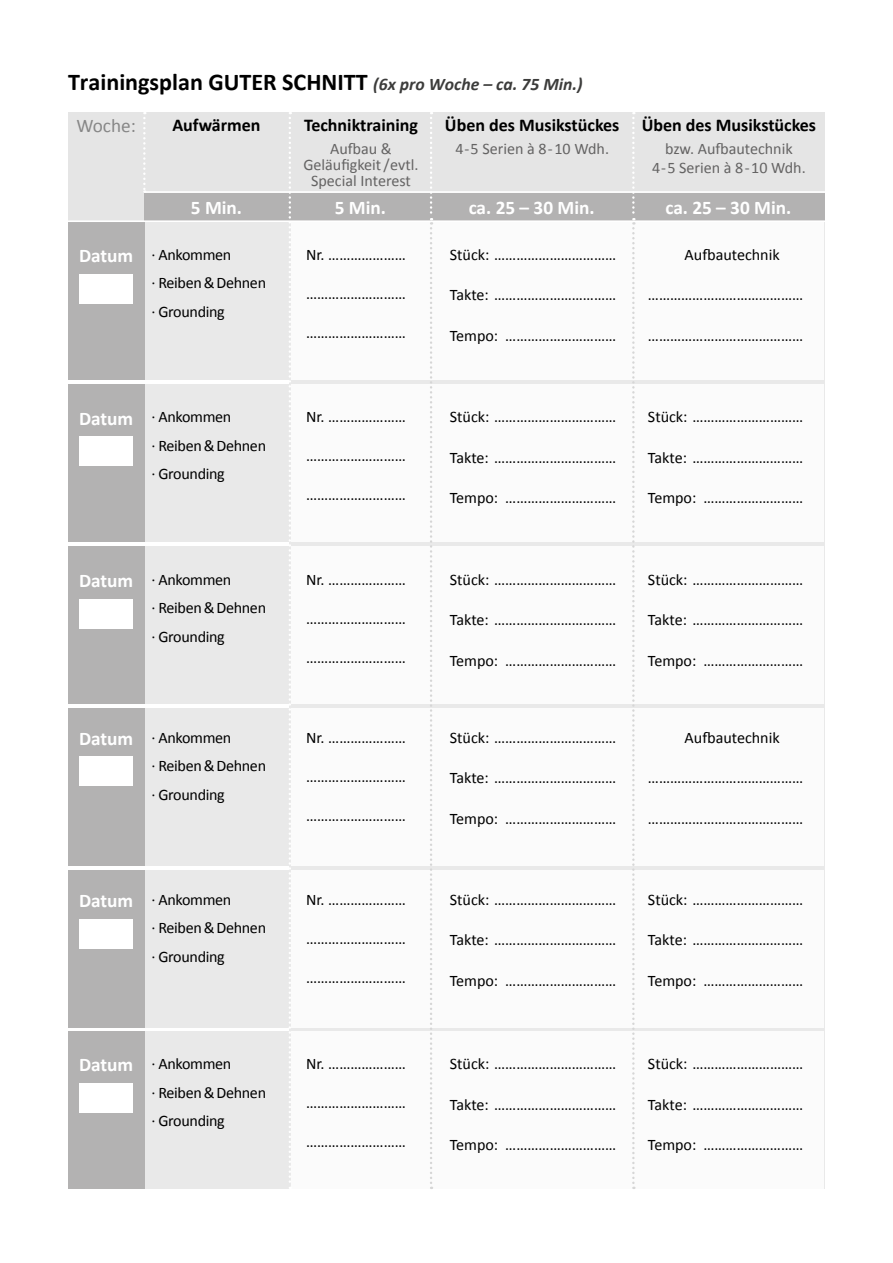
<style>
.page{position:relative;width:893px;height:1263px;background:#fff}
.page>*{position:absolute;margin:0;border:0;box-sizing:border-box;transform-origin:0 0}
.t1{font:700 24.15px "Calibri";color:#000}
.t2{font:700 19.35px "Calibri";color:#fff}
.t3{font:19.35px "Calibri";color:#878787}
.t4{font:700 18px "Calibri";color:#000}
.t5{font:16.05px/28.5px "Calibri";letter-spacing:-.02em;color:#000}
.t6{font:16.05px/16px "Calibri";color:#646363;text-align:center}
.t7{font:16.05px "Calibri";color:#000}
.s1{font-style:italic;font-size:17.7px;color:#3c3c3b}
.s2{font-weight:700;font-size:19.35px;color:#fff}
</style>
<div class="page">
<div style="left:290px;top:223px;width:535px;height:966px;background:linear-gradient(to right,#f0f0f0,#f0f0f0)"></div>
<div style="left:68px;top:708px;width:756px;height:157px;background:#e9e9e9"></div>
<div style="left:68px;top:870px;width:756px;height:157px;background:#e9e9e9"></div>
<div style="left:68px;top:1032px;width:756px;height:157px;background:#e9e9e9"></div>
<div style="left:68px;top:222px;width:756px;height:157px;background:#e9e9e9"></div>
<div style="left:68px;top:384px;width:756px;height:157px;background:#e9e9e9"></div>
<div style="left:68px;top:546px;width:756px;height:157px;background:#e9e9e9"></div>
<div style="left:291px;top:708px;width:532px;height:157px;background:#fff"></div>
<div style="left:291px;top:870px;width:532px;height:157px;background:#fff"></div>
<div style="left:291px;top:1032px;width:532px;height:157px;background:#fff"></div>
<div style="left:291px;top:222px;width:532px;height:157px;background:#fff"></div>
<div style="left:291px;top:384px;width:532px;height:157px;background:#fff"></div>
<div style="left:291px;top:546px;width:532px;height:157px;background:#fff"></div>
<div style="left:68px;top:166px;width:75px;height:54px;background:#e5e5e5"></div>
<div style="left:68px;top:708px;width:76px;height:157px;background:#b3b2b2"></div>
<div style="left:68px;top:870px;width:76px;height:157px;background:#b3b2b2"></div>
<div style="left:68px;top:1032px;width:76px;height:157px;background:#b3b2b2"></div>
<div style="left:68px;top:222px;width:76px;height:157px;background:#b3b2b2"></div>
<div style="left:68px;top:384px;width:76px;height:157px;background:#b3b2b2"></div>
<div style="left:68px;top:546px;width:76px;height:157px;background:#b3b2b2"></div>
<div style="left:144px;top:193px;width:680px;height:27px;background:#b3b2b2"></div>
<div style="left:68px;top:112px;width:756px;height:81px;background:#e5e5e5"></div>
<svg style="left:289px;top:112px;width:2px;height:1077px"></svg>
<svg style="left:143px;top:112px;width:3px;height:80px"></svg>
<svg style="left:632px;top:112px;width:3px;height:1077px"></svg>
<hr style="left:144px;top:191px;width:681px;height:2px;background:#fff">
<hr style="left:68px;top:220px;width:757px;height:2px;background:#fff">
<svg style="left:430px;top:112px;width:2px;height:1077px"></svg>
<div style="left:79px;top:274px;width:54px;height:30px;background:#fff"></div>
<div style="left:79px;top:436px;width:54px;height:30px;background:#fff"></div>
<div style="left:79px;top:599px;width:54px;height:29px;background:#fff"></div>
<div style="left:79px;top:756px;width:54px;height:30px;background:#fff"></div>
<div style="left:79px;top:919px;width:54px;height:30px;background:#fff"></div>
<div style="left:79px;top:1083px;width:54px;height:30px;background:#fff"></div>
<h1 class="t1" style="left:68px;top:67px;width:516px">Trainingsplan GUTER SCHNITT <span class="s1">(6x pro Woche – ca. 75 Min.)</span></h1>
<p class="t3" style="left:76px;top:114px;width:61px">Woche:</p>
<p class="t4" style="left:445px;top:114px;width:176px">Üben des Musikstückes</p>
<p class="t6" style="left:455px;top:140px;width:155px">4-5 Serien à 8-10 Wdh.</p>
<p class="t4" style="left:172px;top:114px;width:90px">Aufwärmen</p>
<p class="t4" style="left:304px;top:114px;width:116px">Techniktraining</p>
<p class="t6" style="left:303px;top:140px;width:117px">Aufbau &amp;<br>Geläufigkeit / evtl.<br>Special Interest</p>
<p class="t4" style="left:642px;top:114px;width:176px">Üben des Musikstückes</p>
<p class="t6" style="left:652px;top:139px;width:155px;line-height:19px">bzw. Aufbautechnik<br>4-5 Serien à 8-10 Wdh.</p>
<p class="t2" style="left:191px;top:195px;width:53px">5 Min.</p>
<p class="t2" style="left:335px;top:195px;width:53px">5 Min.</p>
<p class="t2" style="left:469px;top:195px;width:127px">ca. 25 – 30 Min.</p>
<p class="t2" style="left:665px;top:195px;width:127px">ca. 25 – 30 Min.</p>
<p class="t5" style="left:151px;top:240px;width:116px;text-indent:-72px"><span class="s2">Datum</span> · Ankommen<br>· Reiben &amp; Dehnen · Grounding</p>
<p class="t5" style="left:306px;top:240px;width:101px">Nr. …………………</p>
<p class="t5" style="left:306px;top:279px;width:101px">………………………</p>
<p class="t5" style="left:306px;top:318px;width:101px">………………………</p>
<p class="t5" style="left:151px;top:403px;width:116px;text-indent:-72px"><span class="s2">Datum</span> · Ankommen<br>· Reiben &amp; Dehnen · Grounding</p>
<p class="t5" style="left:306px;top:403px;width:101px">Nr. …………………</p>
<p class="t5" style="left:306px;top:442px;width:101px">………………………</p>
<p class="t5" style="left:306px;top:481px;width:101px">………………………</p>
<p class="t5" style="left:151px;top:565px;width:116px;text-indent:-72px"><span class="s2">Datum</span> · Ankommen<br>· Reiben &amp; Dehnen · Grounding</p>
<p class="t5" style="left:306px;top:565px;width:101px">Nr. …………………</p>
<p class="t5" style="left:306px;top:604px;width:101px">………………………</p>
<p class="t5" style="left:306px;top:643px;width:101px">………………………</p>
<p class="t5" style="left:151px;top:723px;width:116px;text-indent:-72px"><span class="s2">Datum</span> · Ankommen<br>· Reiben &amp; Dehnen · Grounding</p>
<p class="t5" style="left:306px;top:723px;width:101px">Nr. …………………</p>
<p class="t5" style="left:306px;top:762px;width:101px">………………………</p>
<p class="t5" style="left:306px;top:801px;width:101px">………………………</p>
<p class="t5" style="left:151px;top:885px;width:116px;text-indent:-72px"><span class="s2">Datum</span> · Ankommen<br>· Reiben &amp; Dehnen · Grounding</p>
<p class="t5" style="left:306px;top:885px;width:101px">Nr. …………………</p>
<p class="t5" style="left:306px;top:924px;width:101px">………………………</p>
<p class="t5" style="left:306px;top:963px;width:101px">………………………</p>
<p class="t5" style="left:151px;top:1049px;width:116px;text-indent:-72px"><span class="s2">Datum</span> · Ankommen<br>· Reiben &amp; Dehnen · Grounding</p>
<p class="t5" style="left:306px;top:1049px;width:101px">Nr. …………………</p>
<p class="t5" style="left:306px;top:1088px;width:101px">………………………</p>
<p class="t5" style="left:306px;top:1127px;width:101px">………………………</p>
<p class="t5" style="left:450px;top:240px;width:168px">Stück: ……………………………</p>
<p class="t5" style="left:450px;top:281px;width:168px">Takte: ……………………………</p>
<p class="t5" style="left:450px;top:321px;width:168px">Tempo: …………………………</p>
<p class="t5" style="left:450px;top:403px;width:168px">Stück: ……………………………</p>
<p class="t5" style="left:450px;top:443px;width:168px">Takte: ……………………………</p>
<p class="t5" style="left:450px;top:484px;width:168px">Tempo: …………………………</p>
<p class="t5" style="left:450px;top:565px;width:168px">Stück: ……………………………</p>
<p class="t5" style="left:450px;top:606px;width:168px">Takte: ……………………………</p>
<p class="t5" style="left:450px;top:646px;width:168px">Tempo: …………………………</p>
<p class="t5" style="left:450px;top:723px;width:168px">Stück: ……………………………</p>
<p class="t5" style="left:450px;top:763px;width:168px">Takte: ……………………………</p>
<p class="t5" style="left:450px;top:804px;width:168px">Tempo: …………………………</p>
<p class="t5" style="left:450px;top:885px;width:168px">Stück: ……………………………</p>
<p class="t5" style="left:450px;top:926px;width:168px">Takte: ……………………………</p>
<p class="t5" style="left:450px;top:966px;width:168px">Tempo: …………………………</p>
<p class="t5" style="left:450px;top:1049px;width:168px">Stück: ……………………………</p>
<p class="t5" style="left:450px;top:1090px;width:168px">Takte: ……………………………</p>
<p class="t5" style="left:450px;top:1130px;width:168px">Tempo: …………………………</p>
<p class="t7" style="left:685px;top:244px;width:97px">Aufbautechnik</p>
<p class="t5" style="left:648px;top:281px;width:157px">……………………………………</p>
<p class="t5" style="left:648px;top:321px;width:157px">……………………………………</p>
<p class="t5" style="left:648px;top:403px;width:157px">Stück: …………………………</p>
<p class="t5" style="left:648px;top:443px;width:157px">Takte: …………………………</p>
<p class="t5" style="left:648px;top:484px;width:157px">Tempo: ………………………</p>
<p class="t5" style="left:648px;top:565px;width:157px">Stück: …………………………</p>
<p class="t5" style="left:648px;top:606px;width:157px">Takte: …………………………</p>
<p class="t5" style="left:648px;top:646px;width:157px">Tempo: ………………………</p>
<p class="t7" style="left:685px;top:727px;width:97px">Aufbautechnik</p>
<p class="t5" style="left:648px;top:763px;width:157px">……………………………………</p>
<p class="t5" style="left:648px;top:804px;width:157px">……………………………………</p>
<p class="t5" style="left:648px;top:885px;width:157px">Stück: …………………………</p>
<p class="t5" style="left:648px;top:926px;width:157px">Takte: …………………………</p>
<p class="t5" style="left:648px;top:966px;width:157px">Tempo: ………………………</p>
<p class="t5" style="left:648px;top:1049px;width:157px">Stück: …………………………</p>
<p class="t5" style="left:648px;top:1090px;width:157px">Takte: …………………………</p>
<p class="t5" style="left:648px;top:1130px;width:157px">Tempo: ………………………</p>
</div>
